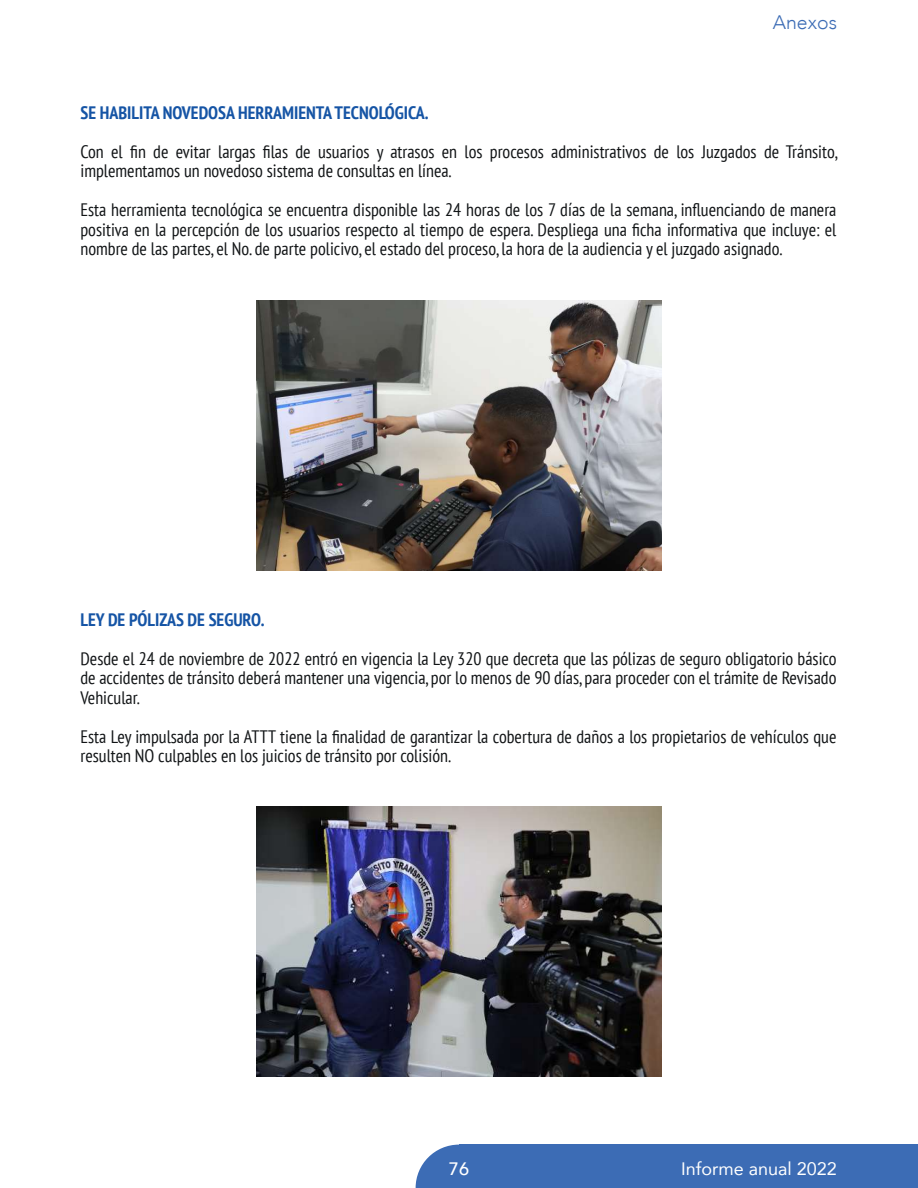
<style>
.page{position:relative;width:918px;height:1188px;background:#fff}
.page>*{position:absolute;margin:0;border:0;box-sizing:border-box;transform-origin:0 0}
.t1{font:300 19.5px "Avenir";color:#3c6cb5}
.t2{font:condensed 18px/19.5px "PT Sans";color:#111416}
.t3{font:700 condensed 18px "PT Sans";color:#1554a5}
.t4{font:18px "Avenir";color:#fff}
.t5{font:500 18px "Avenir";color:#fff}
</style>
<div class="page">
<div style="left:459px;top:1145px;width:459px;height:43px;background:#3c6cb5"></div>
<svg style="left:416px;top:1145px;width:43px;height:43px"></svg>
<img style="left:256px;top:807px;width:406px;height:270px">
<img style="left:256px;top:300px;width:406px;height:270px">
<p class="t1" style="left:773px;top:11px;width:66px">Anexos</p>
<p class="t3" style="left:80px;top:101px;width:349px">SE HABILITA NOVEDOSA HERRAMIENTA TECNOLÓGICA.</p>
<p class="t2" style="left:80px;top:141px;width:759px">Con el fin de evitar largas filas de usuarios y atrasos en los procesos administrativos de los Juzgados de Tránsito, implementamos un novedoso sistema de consultas en línea.</p>
<p class="t2" style="left:80px;top:200px;width:758px;text-align:justify">Esta herramienta tecnológica se encuentra disponible las 24 horas de los 7 días de la semana, influenciando de manera positiva en la percepción de los usuarios respecto al tiempo de espera. Despliega una ficha informativa que incluye: el nombre de las partes, el No. de parte policivo, el estado del proceso, la hora de la audiencia y el juzgado asignado.</p>
<p class="t3" style="left:80px;top:608px;width:185px">LEY DE PÓLIZAS DE SEGURO.</p>
<p class="t2" style="left:80px;top:648px;width:758px;text-align:justify">Desde el 24 de noviembre de 2022 entró en vigencia la Ley 320 que decreta que las pólizas de seguro obligatorio básico de accidentes de tránsito deberá mantener una vigencia, por lo menos de 90 días, para proceder con el trámite de Revisado Vehicular.</p>
<p class="t2" style="left:80px;top:726px;width:758px">Esta Ley impulsada por la ATTT tiene la finalidad de garantizar la cobertura de daños a los propietarios de vehículos que resulten NO culpables en los juicios de tránsito por colisión.</p>
<p class="t5" style="left:449px;top:1153px;width:22px">76</p>
<p class="t4" style="left:681px;top:1154px;width:157px">Informe anual 2022</p>
</div>
